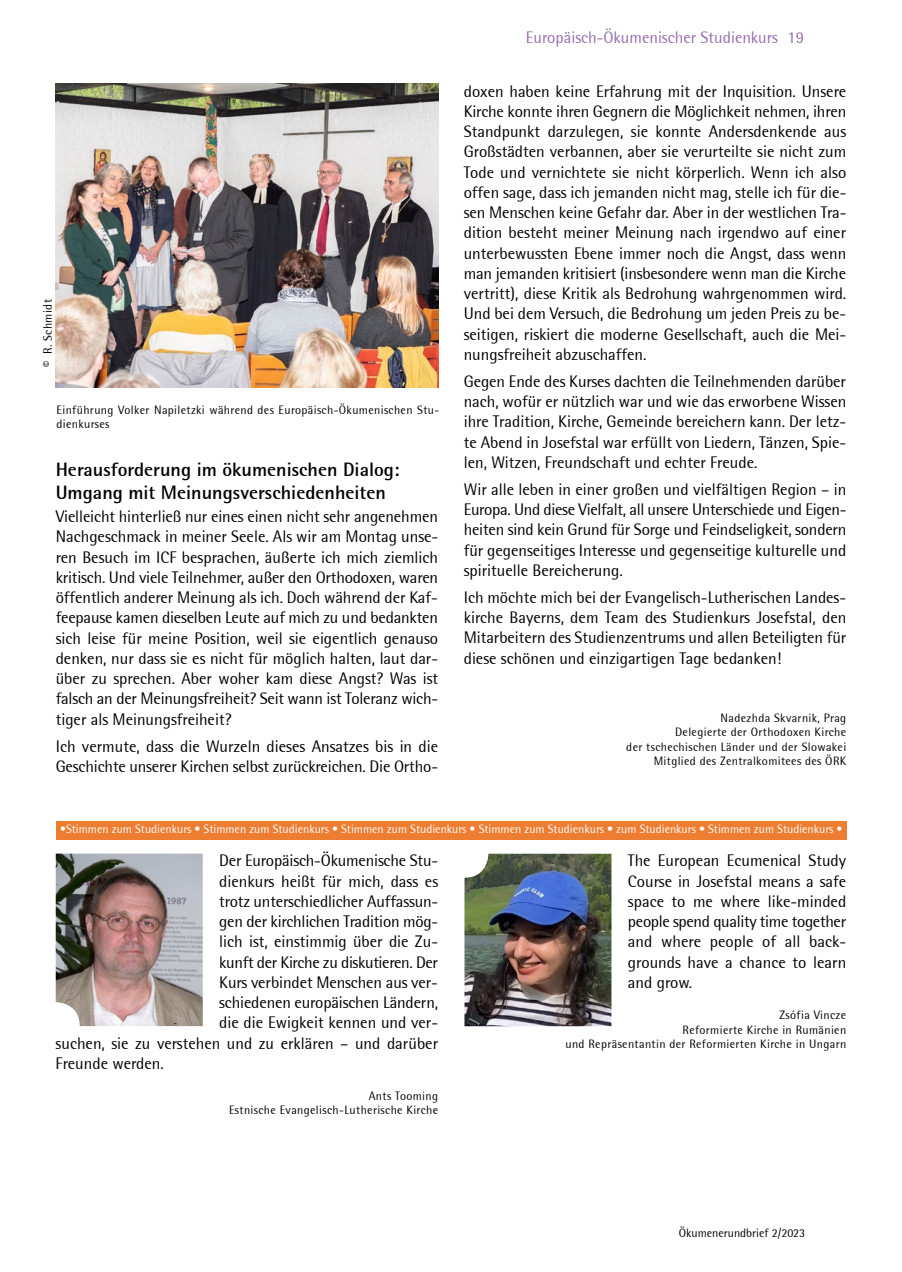
<style>
.page{position:relative;width:902px;height:1272px;background:#fff}
.page>*{position:absolute;margin:0;border:0;box-sizing:border-box;transform-origin:0 0}
.t1{font:700 19.5px/23.4px "Rotis Semi Sans 55";color:#000}
.t2{font:16.5px/20.2px "Rotis Semi Sans";color:#000;text-align:justify}
.t3{font:16.5px "Rotis Semi Sans";color:#966ead}
.t4{font:16.5px "Rotis Semi Sans";letter-spacing:-.02em;color:#000}
.t5{font:12px/14.4px "Rotis Semi Sans";letter-spacing:.03em;color:#000;text-align:right}
.t6{font:12px "Rotis Semi Sans";color:#fff}
.t7{font:12px "Rotis Semi Sans";color:#000}
</style>
<div class="page">
<img style="left:56px;top:83px;width:383px;height:304px">
<img style="left:464px;top:854px;width:147px;height:172px">
<img style="left:56px;top:853px;width:147px;height:173px">
<div style="left:56px;top:821px;width:791px;height:18px;background:#ed7d31"></div>
<p class="t5" style="left:40px;top:367px;width:69px;rotate:-90deg">© R. Schmidt</p>
<p class="t5" style="left:57px;top:403px;width:384px;line-height:13.5px;text-align:left">Einführung Volker Napiletzki während des Europäisch-Ökumenischen Stu&shy;dienkurses</p>
<p class="t1" style="left:56px;top:457px;width:345px">Herausforderung im ökumenischen Dialog:<br>Umgang mit Meinungsverschiedenheiten</p>
<p class="t2" style="left:56px;top:506px;width:384px">Vielleicht hinterließ nur eines einen nicht sehr angenehmen Nachgeschmack in meiner Seele. Als wir am Montag unse&shy;ren Besuch im ICF besprachen, äußerte ich mich ziemlich kritisch. Und viele Teilnehmer, außer den Orthodoxen, waren öffentlich anderer Meinung als ich. Doch während der Kaf&shy;feepause kamen dieselben Leute auf mich zu und bedankten sich leise für meine Position, weil sie eigentlich genauso denken, nur dass sie es nicht für möglich halten, laut dar&shy;über zu sprechen. Aber woher kam diese Angst? Was ist falsch an der Meinungsfreiheit? Seit wann ist Toleranz wich&shy;tiger als Meinungsfreiheit?</p>
<p class="t2" style="left:56px;top:736px;width:384px">Ich vermute, dass die Wurzeln dieses Ansatzes bis in die<br>Geschichte unserer Kirchen selbst zurückreichen. Die Ortho-</p>
<p class="t3" style="left:526px;top:27px;width:254px">Europäisch-Ökumenischer Studienkurs</p>
<p class="t3" style="left:787px;top:28px;width:18px">19</p>
<p class="t2" style="left:464px;top:81px;width:384px">doxen haben keine Erfahrung mit der Inquisition. Unsere Kirche konnte ihren Gegnern die Möglichkeit nehmen, ihren Standpunkt darzulegen, sie konnte Andersdenkende aus Großstädten verbannen, aber sie verurteilte sie nicht zum Tode und vernichtete sie nicht körperlich. Wenn ich also offen sage, dass ich jemanden nicht mag, stelle ich für die&shy;sen Menschen keine Gefahr dar. Aber in der westlichen Tra&shy;dition besteht meiner Meinung nach irgendwo auf einer unterbewussten Ebene immer noch die Angst, dass wenn man jemanden kritisiert (insbesondere wenn man die Kirche vertritt), diese Kritik als Bedrohung wahrgenommen wird.<br>Und bei dem Versuch, die Bedrohung um jeden Preis zu be&shy;seitigen, riskiert die moderne Gesellschaft, auch die Mei&shy;nungsfreiheit abzuschaffen.</p>
<p class="t2" style="left:464px;top:371px;width:384px">Gegen Ende des Kurses dachten die Teilnehmenden darüber nach, wofür er nützlich war und wie das erworbene Wissen ihre Tradition, Kirche, Gemeinde bereichern kann. Der letz&shy;te Abend in Josefstal war erfüllt von Liedern, Tänzen, Spie&shy;len, Witzen, Freundschaft und echter Freude.</p>
<p class="t2" style="left:464px;top:479px;width:384px">Wir alle leben in einer großen und vielfältigen Region – in Europa. Und diese Vielfalt, all unsere Unterschiede und Eigen&shy;heiten sind kein Grund für Sorge und Feindseligkeit, sondern für gegenseitiges Interesse und gegenseitige kulturelle und spirituelle Bereicherung.</p>
<p class="t2" style="left:464px;top:587px;width:384px">Ich möchte mich bei der Evangelisch-Lutherischen Landes&shy;kirche Bayerns, dem Team des Studienkurs Josefstal, den Mitarbeitern des Studienzentrums und allen Beteiligten für diese schönen und einzigartigen Tage bedanken!</p>
<p class="t5" style="left:626px;top:710px;width:221px">Nadezhda Skvarnik, Prag<br>Delegierte der Orthodoxen Kirche<br>der tschechischen Länder und der Slowakei Mitglied des Zentralkomitees des ÖRK</p>
<p class="t6" style="left:60px;top:821px;width:784px">•Stimmen zum Studienkurs • Stimmen zum Studienkurs • Stimmen zum Studienkurs • Stimmen zum Studienkurs • zum Studienkurs • Stimmen zum Studienkurs •</p>
<p class="t2" style="left:219px;top:850px;width:220px">Der Europäisch-Ökumenische Stu-</p>
<p class="t2" style="left:219px;top:871px;width:220px">dienkurs heißt für mich, dass es</p>
<p class="t2" style="left:219px;top:891px;width:220px">trotz unterschiedlicher Auffassun-</p>
<p class="t2" style="left:219px;top:911px;width:220px">gen der kirchlichen Tradition mög-</p>
<p class="t2" style="left:219px;top:931px;width:220px">lich ist, einstimmig über die Zu-</p>
<p class="t4" style="left:219px;top:952px;width:220px">kunft der Kirche zu diskutieren. Der</p>
<p class="t2" style="left:219px;top:972px;width:220px">Kurs verbindet Menschen aus ver-</p>
<p class="t2" style="left:219px;top:992px;width:220px">schiedenen europäischen Ländern,</p>
<p class="t2" style="left:219px;top:1012px;width:220px">die die Ewigkeit kennen und ver-</p>
<p class="t2" style="left:56px;top:1033px;width:384px">suchen, sie zu verstehen und zu erklären – und darüber</p>
<p class="t2" style="left:56px;top:1053px;width:110px">Freunde werden.</p>
<p class="t5" style="left:229px;top:1088px;width:211px">Ants Tooming<br>Estnische Evangelisch-Lutherische Kirche</p>
<p class="t2" style="left:628px;top:850px;width:220px">The European Ecumenical Study Course in Josefstal means a safe space to me where like-minded people spend quality time together and where people of all back&shy;grounds have a chance to learn and grow.</p>
<p class="t5" style="left:565px;top:1008px;width:282px">Zsófia Vincze<br>Reformierte Kirche in Rumänien<br>und Repräsentantin der Reformierten Kirche in Ungarn</p>
<p class="t7" style="left:679px;top:1226px;width:128px">Ökumenerundbrief 2/2023</p>
</div>
